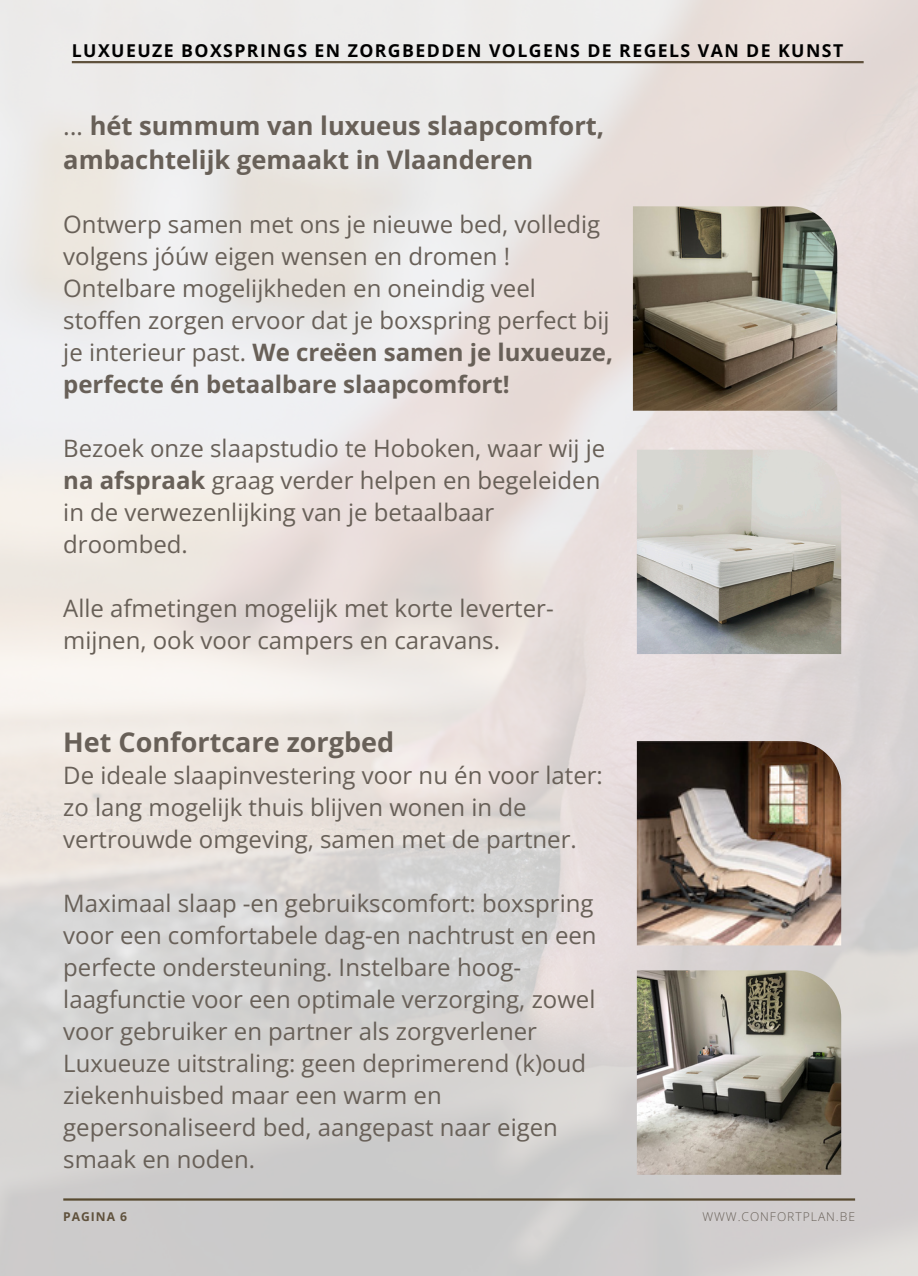
<style>
.page{position:relative;width:918px;height:1276px;background:#fff}
.page>*{position:absolute;margin:0;border:0;box-sizing:border-box;transform-origin:0 0}
.t1{font:700 27px "Open Sans";color:#686058}
.t2{font:700 25.5px/33.9px "Open Sans";color:#686058}
.t3{font:24px/32.1px "Open Sans";color:#686058}
.t4{font:700 17.7px "Open Sans";letter-spacing:.08em;color:#000}
.t5{font:300 12px "Open Sans";letter-spacing:.08em;color:#686058}
.t6{font:700 12px "Open Sans";letter-spacing:.08em;color:#5f513c}
.s1{font-weight:400}
.s2{font-weight:700}
</style>
<div class="page">
<img style="left:0;top:0;width:918px;height:1276px">
<hr style="left:72px;top:61px;width:792px;height:2px;background:#5f513c">
<hr style="left:63px;top:1198px;width:792px;height:2px;background:#584a30">
<img style="left:633px;top:206px;width:204px;height:205px">
<img style="left:637px;top:450px;width:204px;height:204px">
<img style="left:637px;top:741px;width:204px;height:204px">
<img style="left:637px;top:970px;width:204px;height:205px">
<h1 class="t4" style="left:72px;top:38px;width:773px">LUXUEUZE BOXSPRINGS EN ZORGBEDDEN VOLGENS DE REGELS VAN DE KUNST</h1>
<h1 class="t2" style="left:63px;top:108px;width:542px"><span class="s1">…</span> hét summum van luxueus slaapcomfort, ambachtelijk gemaakt in Vlaanderen</h1>
<p class="t3" style="left:63px;top:207px;width:551px">Ontwerp samen met ons je nieuwe bed, volledig volgens jóúw eigen wensen en dromen !<br>Ontelbare mogelijkheden en oneindig veel stoffen zorgen ervoor dat je boxspring perfect bij je interieur past. <span class="s2">We creëen samen je luxueuze, perfecte én betaalbare slaapcomfort!</span></p>
<p class="t3" style="left:63px;top:431px;width:543px">Bezoek onze slaapstudio te Hoboken, waar wij je <span class="s2">na afspraak</span> graag verder helpen en begeleiden in de verwezenlijking van je betaalbaar droombed.</p>
<h1 class="t3" style="left:63px;top:591px;width:492px">Alle afmetingen mogelijk met korte leverter&shy;mijnen, ook voor campers en caravans.</h1>
<h3 class="t1" style="left:63px;top:723px;width:332px">Het Confortcare zorgbed</h3>
<h3 class="t3" style="left:63px;top:759px;width:541px">De ideale slaapinvestering voor nu én voor later: zo lang mogelijk thuis blijven wonen in de vertrouwde omgeving, samen met de partner.</h3>
<p class="t3" style="left:63px;top:887px;width:535px">Maximaal slaap -en gebruikscomfort: boxspring voor een comfortabele dag-en nachtrust en een perfecte ondersteuning. Instelbare hoog&shy;laagfunctie voor een optimale verzorging, zowel voor gebruiker en partner als zorgverlener Luxueuze uitstraling: geen deprimerend (k)oud ziekenhuisbed maar een warm en gepersonaliseerd bed, aangepast naar eigen smaak en noden.</p>
<h1 class="t6" style="left:63px;top:1208px;width:65px">PAGINA 6</h1>
<h1 class="t5" style="left:702px;top:1208px;width:154px">WWW.CONFORTPLAN.BE</h1>
</div>
